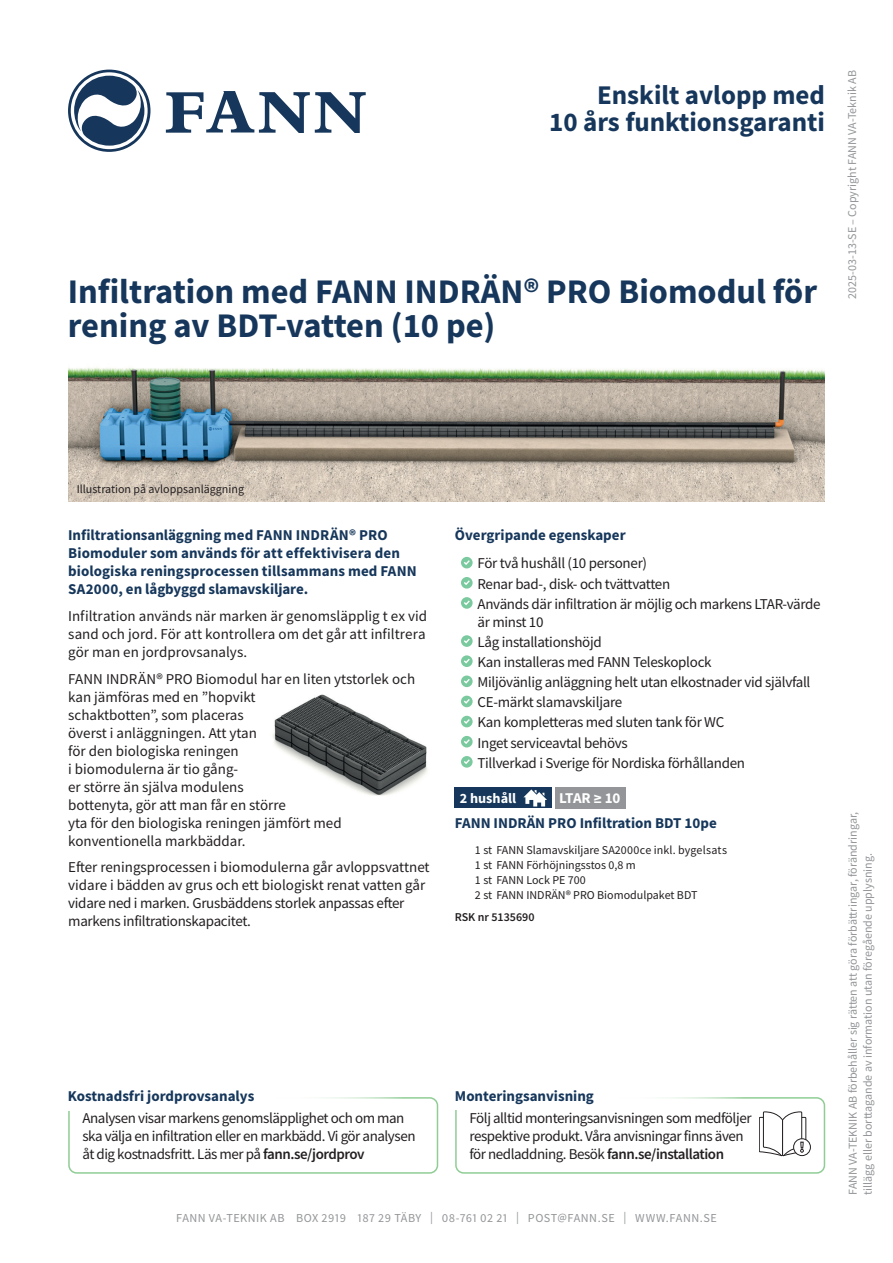
<style>
.page{position:relative;width:893px;height:1263px;background:#fff}
.page>*{position:absolute;margin:0;border:0;box-sizing:border-box;transform-origin:0 0}
.t1{font:700 34.5px/34.5px "Source Sans Pro";color:#16375b}
.t2{font:700 27px/27px "Source Sans Pro";color:#16375b;text-align:right}
.t3{font:15px/18px "Source Sans Pro";letter-spacing:-.02em;color:#231f20}
.t4{font:15px/18px "Source Sans Pro";color:#231f20}
.t5{font:700 15px/18px "Source Sans Pro";color:#16375b}
.t6{font:700 15px "Source Sans Pro";letter-spacing:-.02em;color:#fff}
.t7{font:700 14.25px "Source Sans Pro";color:#fff}
.t8{font:12.15px "Source Sans Pro";letter-spacing:.04em;color:#939598}
.t9{font:12px/15px "Source Sans Pro";color:#939598}
.t10{font:12px/15px "Source Sans Pro";color:#231f20}
.t11{font:600 12px "Source Sans Pro";color:#231f20}
.s1{font-weight:600}
</style>
<div class="page">
<img style="left:68px;top:367px;width:757px;height:135px">
<svg style="left:68px;top:70px;width:298px;height:82px"></svg>
<div style="left:455px;top:788px;width:97px;height:20px;background:#16375b"></div>
<svg style="left:523px;top:789px;width:24px;height:17px"></svg>
<div style="left:555px;top:787px;width:70px;height:22px;background:#939598"></div>
<img style="left:272px;top:694px;width:156px;height:102px">
<svg style="left:461px;top:557px;width:12px;height:11px"></svg>
<svg style="left:461px;top:577px;width:12px;height:12px"></svg>
<svg style="left:461px;top:597px;width:12px;height:12px"></svg>
<svg style="left:461px;top:635px;width:12px;height:12px"></svg>
<svg style="left:461px;top:655px;width:12px;height:12px"></svg>
<svg style="left:461px;top:675px;width:12px;height:12px"></svg>
<svg style="left:461px;top:696px;width:12px;height:11px"></svg>
<svg style="left:461px;top:716px;width:12px;height:11px"></svg>
<svg style="left:461px;top:736px;width:12px;height:11px"></svg>
<svg style="left:461px;top:756px;width:12px;height:12px"></svg>
<svg style="left:68px;top:1097px;width:371px;height:77px"></svg>
<div style="left:68px;top:1081px;width:196px;height:29px;background:#fff"></div>
<div style="left:259px;top:1085px;width:143px;height:25px;background:#fff"></div>
<svg style="left:455px;top:1097px;width:371px;height:77px"></svg>
<h2 class="t2" style="left:549px;top:81px;width:277px">Enskilt avlopp med<br>10 års funktionsgaranti</h2>
<h1 class="t1" style="left:68px;top:273px;width:751px">Infiltration med FANN INDRÄN® PRO Biomodul för rening av BDT-vatten (10 pe)</h1>
<p class="t9" style="left:845px;top:298px;width:230px;rotate:-90deg">2025-03-13-SE – Copyright FANN VA-Teknik AB</p>
<p class="t10" style="left:77px;top:481px;width:169px">Illustration på avloppsanläggning</p>
<p class="t5" style="left:68px;top:526px;width:350px">Infiltrationsanläggning med FANN INDRÄN® PRO Biomoduler som används för att effektivisera den biologiska reningsprocessen tillsammans med FANN SA2000, en lågbyggd slamavskiljare.</p>
<p class="t3" style="left:68px;top:607px;width:361px;text-align:justify">Infiltration används när marken är genomsläpplig t ex vid sand och jord. För att kontrollera om det går att infiltrera gör man en jordprovsanalys.</p>
<p class="t4" style="left:68px;top:669px;width:348px">FANN INDRÄN® PRO Biomodul har en liten ytstorlek och kan jämföras med en ”hopvikt<br>schaktbotten”, som placeras<br>överst i anläggningen. Att ytan<br>för den biologiska reningen<br>i biomodulerna är tio gång-<br>er större än själva modulens<br>bottenyta, gör att man får en större<br>yta för den biologiska reningen jämfört med konventionella markbäddar.</p>
<p class="t3" style="left:68px;top:858px;width:363px">Efter reningsprocessen i biomodulerna går avloppsvattnet vidare i bädden av grus och ett biologiskt renat vatten går vidare ned i marken. Grusbäddens storlek anpassas efter markens infiltrationskapacitet.</p>
<p class="t5" style="left:455px;top:526px;width:172px">Övergripande egenskaper</p>
<p class="t3" style="left:477px;top:553px;width:345px;line-height:20.1px">För två hushåll (10 personer)<br>Renar bad-, disk- och tvättvatten<br>Används där infiltration är möjlig och markens LTAR-värde</p>
<p class="t3" style="left:477px;top:612px;width:334px;line-height:20.1px">är minst 10<br>Låg installationshöjd<br>Kan installeras med FANN Teleskoplock<br>Miljövänlig anläggning helt utan elkostnader vid självfall CE-märkt slamavskiljare<br>Kan kompletteras med sluten tank för WC<br>Inget serviceavtal behövs<br>Tillverkad i Sverige för Nordiska förhållanden</p>
<p class="t7" style="left:460px;top:788px;width:58px">2 hushåll</p>
<p class="t6" style="left:559px;top:788px;width:63px">LTAR ≥ 10</p>
<p class="t5" style="left:455px;top:814px;width:263px">FANN INDRÄN PRO Infiltration BDT 10pe</p>
<p class="t10" style="left:475px;top:843px;width:254px">1 st FANN Slamavskiljare SA2000ce inkl. bygelsats 1 st FANN Förhöjningsstos 0,8 m<br>1 st FANN Lock PE 700<br>2 st FANN INDRÄN® PRO Biomodulpaket BDT</p>
<p class="t11" style="left:455px;top:909px;width:81px">RSK nr 5135690</p>
<p class="t5" style="left:68px;top:1087px;width:188px">Kostnadsfri jordprovsanalys</p>
<p class="t3" style="left:82px;top:1108px;width:335px">Analysen visar markens genomsläpplighet och om man ska välja en infiltration eller en markbädd. Vi gör analysen åt dig kostnadsfritt. Läs mer på <span class="s1">fann.se/jordprov</span></p>
<p class="t5" style="left:455px;top:1087px;width:141px">Monteringsanvisning</p>
<p class="t3" style="left:469px;top:1108px;width:284px">Följ alltid monteringsanvisningen som medföljer respektive produkt. Våra anvisningar finns även för nedladdning. Besök <span class="s1">fann.se/installation</span></p>
<p class="t8" style="left:176px;top:1211px;width:542px">FANN VA-TEKNIK AB BOX 2919 187 29 TÄBY | 08-761 02 21 | POST@FANN.SE | WWW.FANN.SE</p>
<p class="t9" style="left:845px;top:1195px;width:384px;rotate:-90deg">FANN VA-TEKNIK AB förbehåller sig rätten att göra förbättringar, förändringar, tillägg eller borttagande av information utan föregående upplysning.</p>
</div>
